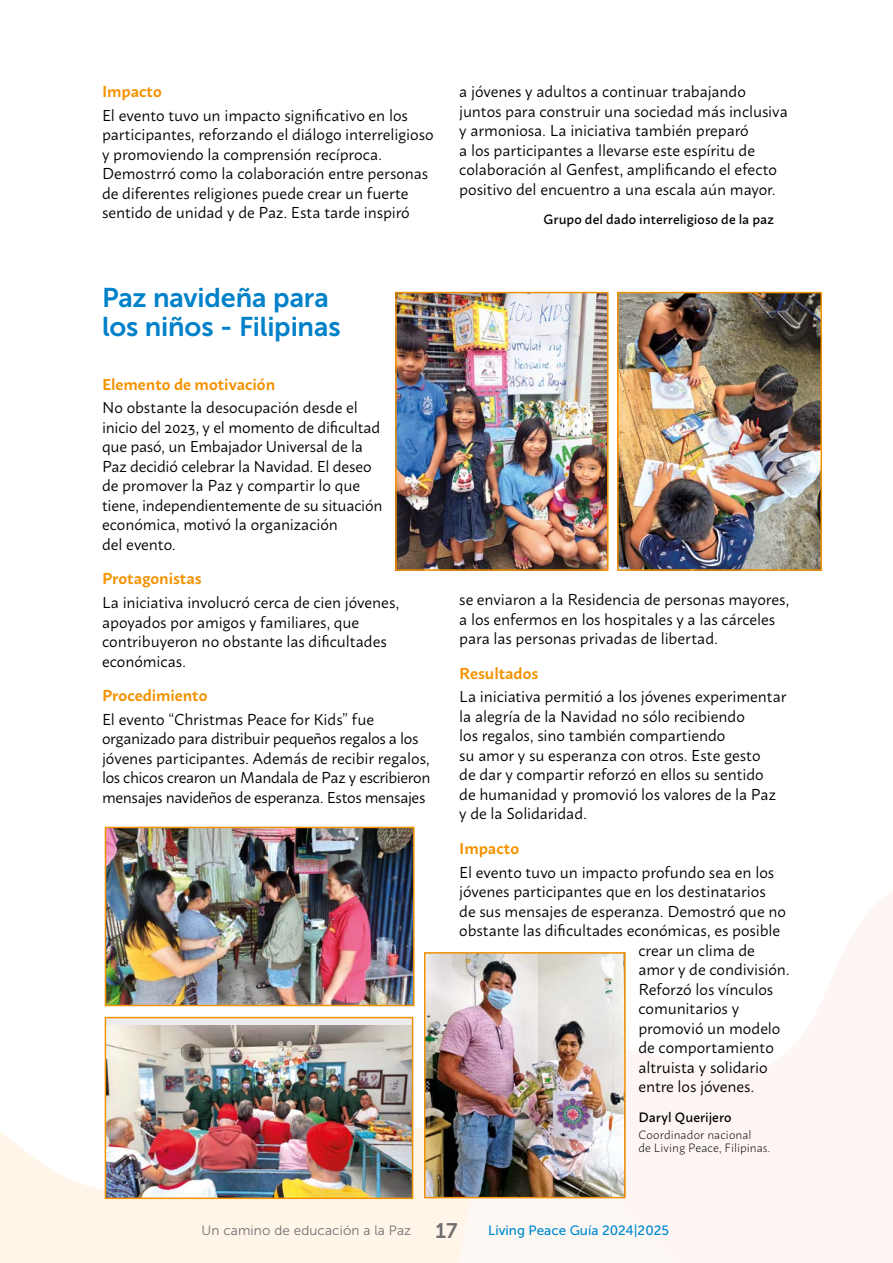
<style>
.page{position:relative;width:893px;height:1263px;background:#fff}
.page>*{position:absolute;margin:0;border:0;box-sizing:border-box;transform-origin:0 0}
.t1{font:27px/29.1px "Museo Sans 700";letter-spacing:-.005em;color:#0081c9}
.t2{font:15.75px/19.5px "Macho";letter-spacing:-.005em;color:#000}
.t3{font:600 15.75px "Macho";color:#f39200}
.t4{font:500 13.5px "Macho";letter-spacing:.005em;color:#000}
.t5{font:13.5px "Museo Sans 300";letter-spacing:.01em;color:#706f6f}
.t6{font:13.5px "Museo Sans 500";color:#0089d0}
.t7{font:300 12px/12.9px "Macho";letter-spacing:.005em;color:#000}
.s1{font-family:"Museo Sans 700";font-size:21px}
</style>
<div class="page">
<svg style="left:0;top:1102px;width:414px;height:161px;fill:#fff5e9"></svg>
<svg style="left:608px;top:433px;width:285px;height:692px"></svg>
<svg style="left:141px;top:1125px;width:752px;height:138px;fill:#fef6f4"></svg>
<img style="left:398px;top:295px;width:207px;height:273px">
<div style="left:395px;top:292px;width:213px;height:279px;border:2px solid #f39200"></div>
<img style="left:620px;top:295px;width:199px;height:273px">
<div style="left:617px;top:292px;width:205px;height:279px;border:2px solid #f39200"></div>
<img style="left:108px;top:830px;width:304px;height:173px">
<div style="left:105px;top:827px;width:310px;height:179px;border:2px solid #f39200"></div>
<img style="left:427px;top:955px;width:196px;height:240px">
<div style="left:424px;top:952px;width:202px;height:246px;border:2px solid #f39200"></div>
<div style="left:105px;top:1017px;width:308px;height:181px;background:#ededed"></div>
<img style="left:108px;top:1025px;width:302px;height:171px">
<div style="left:105px;top:1017px;width:308px;height:182px;border:2px solid #f39200"></div>
<p class="t3" style="left:102px;top:78px;width:61px">Impacto</p>
<p class="t2" style="left:102px;top:104px;width:333px">El evento tuvo un impacto significativo en los participantes, reforzando el diálogo interreligioso y promoviendo la comprensión recíproca.<br>Demostrró como la colaboración entre personas de diferentes religiones puede crear un fuerte sentido de unidad y de Paz. Esta tarde inspiró</p>
<h1 class="t1" style="left:102px;top:283px;width:240px">Paz navideña para los niños - Filipinas</h1>
<p class="t3" style="left:102px;top:370px;width:175px">Elemento de motivación</p>
<p class="t2" style="left:102px;top:397px;width:282px">No obstante la desocupación desde el inicio del 2023, y el momento de dificultad que pasó, un Embajador Universal de la Paz decidió celebrar la Navidad. El deseo de promover la Paz y compartir lo que tiene, independientemente de su situación económica, motivó la organización<br>del evento.</p>
<p class="t3" style="left:102px;top:565px;width:101px">Protagonistas</p>
<p class="t2" style="left:102px;top:591px;width:299px">La iniciativa involucró cerca de cien jóvenes, apoyados por amigos y familiares, que contribuyeron no obstante las dificultades económicas.</p>
<p class="t3" style="left:102px;top:681px;width:107px">Procedimiento</p>
<p class="t2" style="left:102px;top:708px;width:330px">El evento “Christmas Peace for Kids” fue organizado para distribuir pequeños regalos a los jóvenes participantes. Además de recibir regalos, los chicos crearon un Mandala de Paz y escribieron mensajes navideños de esperanza. Estos mensajes</p>
<p class="t2" style="left:459px;top:80px;width:330px">a jóvenes y adultos a continuar trabajando juntos para construir una sociedad más inclusiva y armoniosa. La iniciativa también preparó<br>a los participantes a llevarse este espíritu de colaboración al Genfest, amplificando el efecto positivo del encuentro a una escala aún mayor.</p>
<p class="t4" style="left:543px;top:207px;width:232px">Grupo del dado interreligioso de la paz</p>
<p class="t2" style="left:459px;top:588px;width:331px">se enviaron a la Residencia de personas mayores, a los enfermos en los hospitales y a las cárceles para las personas privadas de libertad.</p>
<p class="t3" style="left:459px;top:659px;width:81px">Resultados</p>
<p class="t2" style="left:459px;top:685px;width:329px">La iniciativa permitió a los jóvenes experimentar la alegría de la Navidad no sólo recibiendo<br>los regalos, sino también compartiendo<br>su amor y su esperanza con otros. Este gesto<br>de dar y compartir reforzó en ellos su sentido<br>de humanidad y promovió los valores de la Paz y de la Solidaridad.</p>
<p class="t3" style="left:459px;top:834px;width:61px">Impacto</p>
<p class="t2" style="left:459px;top:861px;width:316px">El evento tuvo un impacto profundo sea en los</p>
<p class="t2" style="left:459px;top:880px;width:308px">jóvenes participantes que en los destinatarios</p>
<p class="t2" style="left:459px;top:900px;width:328px">de sus mensajes de esperanza. Demostró que no</p>
<p class="t2" style="left:459px;top:919px;width:322px">obstante las dificultades económicas, es posible</p>
<p class="t2" style="left:638px;top:939px;width:118px">crear un clima de</p>
<p class="t2" style="left:638px;top:958px;width:153px">amor y de condivisión.</p>
<p class="t2" style="left:638px;top:978px;width:136px">Reforzó los vínculos</p>
<p class="t2" style="left:638px;top:997px;width:102px">comunitarios y</p>
<p class="t2" style="left:638px;top:1017px;width:144px">promovió un modelo</p>
<p class="t2" style="left:638px;top:1036px;width:137px">de comportamiento</p>
<p class="t2" style="left:638px;top:1056px;width:131px">altruista y solidario</p>
<p class="t2" style="left:638px;top:1075px;width:117px">entre los jóvenes.</p>
<p class="t4" style="left:638px;top:1105px;width:95px">Daryl Querijero</p>
<p class="t7" style="left:638px;top:1127px;width:133px">Coordinador nacional<br>de Living Peace, Filipinas.</p>
<p class="t5" style="left:202px;top:1223px;width:257px">Un camino de educación a la Paz <span class="s1">17</span></p>
<p class="t6" style="left:488px;top:1223px;width:182px">Living Peace Guía 2024|2025</p>
</div>
